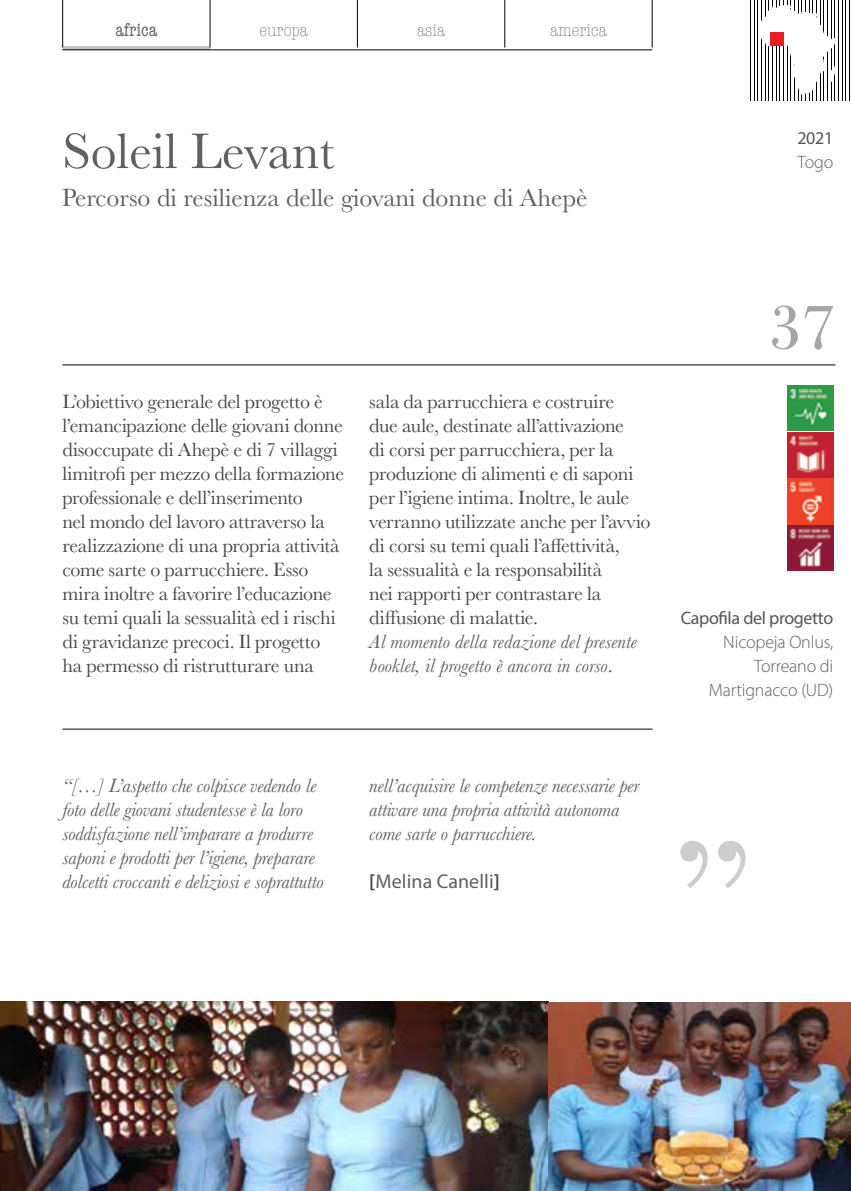
<style>
.page{position:relative;width:851px;height:1191px;background:#fff}
.page>*{position:absolute;margin:0;border:0;box-sizing:border-box;transform-origin:0 0}
.t1{font:66px "Bodoni URW";color:#a3a5a8}
.t2{font:52px "Baskerville";color:#5f6062}
.t3{font:25.8px "Baskerville";color:#5f6062}
.t4{font:20px/24px "Baskerville";letter-spacing:-.015em;color:#464547}
.t5{font:italic 20px/24px "Baskerville";letter-spacing:-.01em;color:#5f6062}
.t6{font:20px "Myriad Pro";letter-spacing:.005em;color:#5f6062}
.t7{font:300 condensed 19px "American Typewriter";color:#696a6d}
.t8{font:condensed 19px "American Typewriter";letter-spacing:-.005em;color:#696a6d}
.t9{font:300 18px/24px "Myriad Pro";letter-spacing:-.01em;color:#5f6062;text-align:right}
.t10{font:18px/24px "Myriad Pro";color:#565659}
.s1{font-weight:300;color:#5f6062}
.s2{font-style:italic;color:#5f6062}
.s3{font-weight:600;color:#464547}
.s4{font-weight:400;color:#565659}
</style>
<div class="page">
<img style="left:0;top:1001px;width:850px;height:190px">
<img style="left:787px;top:385px;width:46px;height:92px">
<img style="left:787px;top:479px;width:46px;height:92px">
<hr style="left:750px;top:0;width:1px;height:101px;background:#000">
<hr style="left:753px;top:0;width:1px;height:101px;background:#000">
<hr style="left:757px;top:0;width:1px;height:101px;background:#000">
<hr style="left:761px;top:0;width:1px;height:101px;background:#000">
<hr style="left:764px;top:0;width:1px;height:101px;background:#000">
<hr style="left:768px;top:0;width:1px;height:101px;background:#000">
<hr style="left:772px;top:0;width:1px;height:101px;background:#000">
<hr style="left:775px;top:0;width:1px;height:101px;background:#000">
<hr style="left:779px;top:0;width:1px;height:101px;background:#000">
<hr style="left:783px;top:0;width:1px;height:101px;background:#000">
<hr style="left:786px;top:0;width:1px;height:101px;background:#000">
<hr style="left:790px;top:0;width:1px;height:101px;background:#000">
<hr style="left:794px;top:0;width:1px;height:101px;background:#000">
<hr style="left:797px;top:0;width:1px;height:101px;background:#000">
<hr style="left:801px;top:0;width:1px;height:101px;background:#000">
<hr style="left:805px;top:0;width:1px;height:101px;background:#000">
<hr style="left:808px;top:0;width:1px;height:101px;background:#000">
<hr style="left:812px;top:0;width:1px;height:101px;background:#000">
<hr style="left:816px;top:0;width:1px;height:101px;background:#000">
<hr style="left:819px;top:0;width:1px;height:101px;background:#000">
<hr style="left:823px;top:0;width:1px;height:101px;background:#000">
<hr style="left:827px;top:0;width:1px;height:101px;background:#000">
<hr style="left:830px;top:0;width:1px;height:101px;background:#000">
<hr style="left:834px;top:0;width:1px;height:101px;background:#000">
<hr style="left:838px;top:0;width:1px;height:101px;background:#000">
<hr style="left:841px;top:0;width:1px;height:101px;background:#000">
<hr style="left:845px;top:0;width:1px;height:101px;background:#000">
<hr style="left:849px;top:0;width:1px;height:101px;background:#000">
<hr style="left:62px;top:729px;width:590px;height:1px;background:#000">
<svg style="left:761px;top:5px;width:74px;height:90px"></svg>
<svg style="left:680px;top:841px;width:65px;height:47px"></svg>
<hr style="left:62px;top:364px;width:773px;height:1px;background:#000">
<hr style="left:63px;top:46px;width:147px;height:4px;background:#c1c8bc">
<hr style="left:62px;top:49px;width:590px;height:1px;background:#000">
<hr style="left:651px;top:0;width:1px;height:48px;background:#000">
<hr style="left:62px;top:0;width:1px;height:48px;background:#000">
<hr style="left:210px;top:0;width:1px;height:48px;background:#000">
<hr style="left:504px;top:0;width:1px;height:48px;background:#000">
<hr style="left:357px;top:0;width:1px;height:48px;background:#000">
<div style="left:769px;top:32px;width:14px;height:14px;background:#ed1d24"></div>
<p class="t8" style="left:115px;top:16px;width:43px">africa</p>
<p class="t7" style="left:259px;top:17px;width:50px">europa</p>
<p class="t7" style="left:417px;top:17px;width:29px">asia</p>
<p class="t7" style="left:550px;top:17px;width:58px">america</p>
<p class="t2" style="left:62px;top:118px;width:274px">Soleil Levant</p>
<p class="t3" style="left:62px;top:181px;width:527px">Percorso di resilienza delle giovani donne di Ahepè</p>
<p class="t10" style="left:797px;top:126px;width:37px">2021<br><span class="s1">Togo</span></p>
<p class="t4" style="left:62px;top:390px;width:283px">L’obiettivo generale del progetto è l’emancipazione delle giovani donne disoccupate di Ahepè e di 7 villaggi limitrofi per mezzo della formazione professionale e dell’inserimento<br>nel mondo del lavoro attraverso la realizzazione di una propria attività come sarte o parrucchiere. Esso mira inoltre a favorire l’educazione su temi quali la sessualità ed i rischi di gravidanze precoci. Il progetto ha permesso di ristrutturare una</p>
<p class="t4" style="left:369px;top:390px;width:283px">sala da parrucchiera e costruire<br>due aule, destinate all’attivazione<br>di corsi per parrucchiera, per la produzione di alimenti e di saponi per l’igiene intima. Inoltre, le aule verranno utilizzate anche per l’avvio di corsi su temi quali l’affettività,<br>la sessualità e la responsabilità<br>nei rapporti per contrastare la diffusione di malattie.<br><span class="s2">Al momento della redazione del presente booklet, il progetto è ancora in corso</span>.</p>
<p class="t5" style="left:62px;top:774px;width:263px">“[…] L’aspetto che colpisce vedendo le foto delle giovani studentesse è la loro soddisfazione nell’imparare a produrre saponi e prodotti per l’igiene, preparare dolcetti croccanti e deliziosi e soprattutto</p>
<p class="t5" style="left:369px;top:774px;width:271px">nell’acquisire le competenze necessarie per attivare una propria attività autonoma come sarte o parrucchiere.</p>
<p class="t6" style="left:369px;top:869px;width:132px"><span class="s3">[</span>Melina Canelli<span class="s3">]</span></p>
<p class="t1" style="left:768px;top:288px;width:67px">37</p>
<p class="t9" style="left:680px;top:606px;width:154px"><span class="s4">Capofila del progetto<br></span>Nicopeja Onlus,<br>Torreano di<br>Martignacco (UD)</p>
</div>
